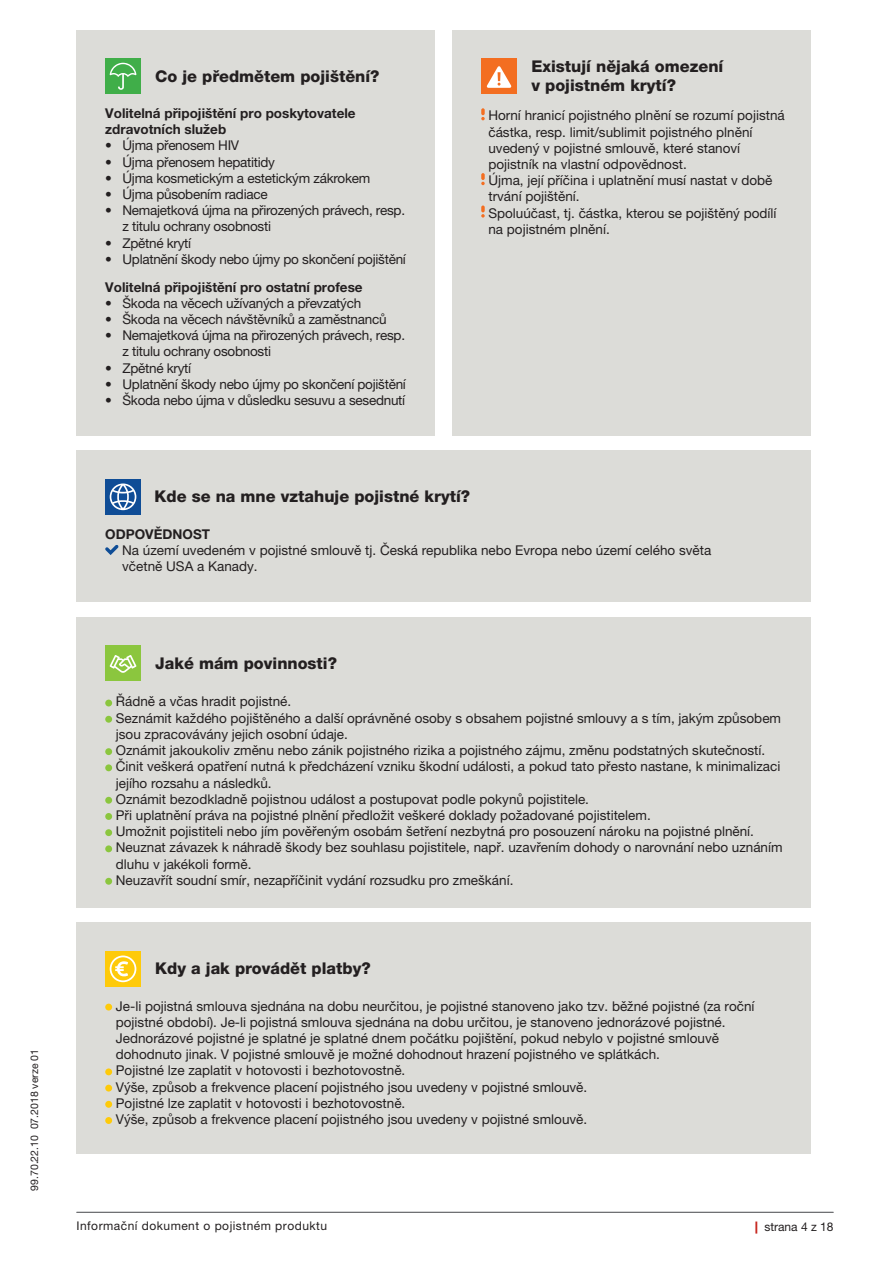
<style>
.page{position:relative;width:893px;height:1263px;background:#fff}
.page>*{position:absolute;margin:0;border:0;box-sizing:border-box;transform-origin:0 0}
.t1{font:800 16.2px/19.5px "Helvetica Neue LT Pro";color:#231f20}
.t2{font:13.5px/16.2px "Helvetica Neue LT Pro";color:#231f20}
.t3{font:13.5px/16.2px "Helvetica Neue LT Pro";letter-spacing:-.02em;color:#231f20}
.t4{font:700 13.5px/16.2px "Helvetica Neue LT Pro";color:#231f20}
.t5{font:700 13.5px "Helvetica Neue LT Pro";color:#231f20}
.t6{font:12px "Helvetica Neue LT Pro";letter-spacing:.04em;color:#231f20}
.t7{font:12px "Helvetica Neue LT Pro";color:#231f20}
.t8{font:10.5px "Helvetica Neue LT Pro";color:#231f20}
.s1{font-weight:800;color:#c5221a}
</style>
<div class="page">
<hr style="left:77px;top:1212px;width:756px;height:1px;background:#6c6d70">
<div style="left:77px;top:450px;width:734px;height:152px;background:#dcdcd8"></div>
<svg style="left:105px;top:545px;width:14px;height:10px"></svg>
<div style="left:105px;top:479px;width:36px;height:36px;background:#0f4d96"></div>
<svg style="left:110px;top:483px;width:26px;height:27px"></svg>
<div style="left:77px;top:30px;width:358px;height:405px;background:#dcdcd8"></div>
<div style="left:105px;top:58px;width:36px;height:36px;background:#40ae49"></div>
<svg style="left:110px;top:63px;width:26px;height:27px"></svg>
<div style="left:453px;top:30px;width:358px;height:405px;background:#dcdcd8"></div>
<div style="left:481px;top:58px;width:36px;height:36px;background:#f36e21"></div>
<svg style="left:486px;top:66px;width:26px;height:22px"></svg>
<svg style="left:481px;top:108px;width:4px;height:12px"></svg>
<svg style="left:481px;top:173px;width:4px;height:12px"></svg>
<svg style="left:481px;top:205px;width:4px;height:13px"></svg>
<div style="left:77px;top:617px;width:734px;height:290px;background:#dcdcd8"></div>
<div style="left:105px;top:646px;width:36px;height:35px;background:#8bc63e"></div>
<div style="left:105px;top:700px;width:7px;height:6px;background:#8bc63e;border-radius:50%"></div>
<div style="left:105px;top:716px;width:7px;height:7px;background:#8bc63e;border-radius:50%"></div>
<div style="left:105px;top:748px;width:7px;height:7px;background:#8bc63e;border-radius:50%"></div>
<div style="left:105px;top:764px;width:7px;height:7px;background:#8bc63e;border-radius:50%"></div>
<div style="left:105px;top:797px;width:7px;height:7px;background:#8bc63e;border-radius:50%"></div>
<div style="left:105px;top:813px;width:7px;height:7px;background:#8bc63e;border-radius:50%"></div>
<div style="left:105px;top:829px;width:7px;height:7px;background:#8bc63e;border-radius:50%"></div>
<div style="left:105px;top:845px;width:7px;height:7px;background:#8bc63e;border-radius:50%"></div>
<div style="left:105px;top:878px;width:7px;height:7px;background:#8bc63e;border-radius:50%"></div>
<svg style="left:110px;top:655px;width:26px;height:18px"></svg>
<div style="left:77px;top:922px;width:734px;height:232px;background:#dcdcd8"></div>
<div style="left:105px;top:1004px;width:7px;height:6px;background:#feca0a;border-radius:50%"></div>
<div style="left:105px;top:1068px;width:7px;height:7px;background:#feca0a;border-radius:50%"></div>
<div style="left:105px;top:1085px;width:7px;height:6px;background:#feca0a;border-radius:50%"></div>
<div style="left:105px;top:1101px;width:7px;height:7px;background:#feca0a;border-radius:50%"></div>
<div style="left:105px;top:1117px;width:7px;height:7px;background:#feca0a;border-radius:50%"></div>
<div style="left:105px;top:951px;width:36px;height:36px;background:#feca0a"></div>
<svg style="left:110px;top:955px;width:26px;height:27px"></svg>
<p class="t8" style="left:28px;top:1191px;width:143px;rotate:-90deg">99.70.22.10 07.2018 verze 01</p>
<p class="t1" style="left:155px;top:66px;width:226px">Co je předmětem pojištění?</p>
<p class="t1" style="left:531px;top:56px;width:194px">Existují nějaká omezení v pojistném krytí?</p>
<p class="t2" style="left:488px;top:107px;width:298px">Horní hranicí pojistného plnění se rozumí pojistná částka, resp. limit/sublimit pojistného plnění uvedený v pojistné smlouvě, které stanoví pojistník na vlastní odpovědnost.<br>Újma, její příčina i uplatnění musí nastat v době trvání pojištění.<br>Spoluúčast, tj. částka, kterou se pojištěný podílí na pojistném plnění.</p>
<p class="t4" style="left:105px;top:105px;width:252px">Volitelná připojištění pro poskytovatele zdravotních služeb</p>
<p class="t3" style="left:105px;top:137px;width:135px">• Újma přenosem HIV</p>
<p class="t3" style="left:105px;top:154px;width:171px">• Újma přenosem hepatitidy</p>
<p class="t3" style="left:105px;top:170px;width:267px">• Újma kosmetickým a estetickým zákrokem</p>
<p class="t3" style="left:105px;top:186px;width:164px">• Újma působením radiace</p>
<p class="t3" style="left:122px;top:202px;width:284px;text-indent:-17px">• Nemajetková újma na přirozených právech, resp. z titulu ochrany osobnosti</p>
<p class="t3" style="left:105px;top:235px;width:88px">• Zpětné krytí</p>
<p class="t3" style="left:105px;top:251px;width:302px">• Uplatnění škody nebo újmy po skončení pojištění</p>
<p class="t4" style="left:105px;top:278px;width:259px">Volitelná připojištění pro ostatní profese</p>
<p class="t3" style="left:105px;top:295px;width:258px">• Škoda na věcech užívaných a převzatých</p>
<p class="t3" style="left:105px;top:311px;width:283px">• Škoda na věcech návštěvníků a zaměstnanců</p>
<p class="t3" style="left:122px;top:327px;width:284px;text-indent:-17px">• Nemajetková újma na přirozených právech, resp. z titulu ochrany osobnosti</p>
<p class="t3" style="left:105px;top:359px;width:88px">• Zpětné krytí</p>
<p class="t3" style="left:105px;top:376px;width:302px">• Uplatnění škody nebo újmy po skončení pojištění</p>
<p class="t3" style="left:105px;top:392px;width:301px">• Škoda nebo újma v důsledku sesuvu a sesednutí</p>
<p class="t1" style="left:154px;top:487px;width:317px">Kde se na mne vztahuje pojistné krytí?</p>
<p class="t5" style="left:105px;top:526px;width:106px">ODPOVĚDNOST</p>
<p class="t2" style="left:122px;top:542px;width:591px">Na území uvedeném v pojistné smlouvě tj. Česká republika nebo Evropa nebo území celého světa včetně USA a Kanady.</p>
<p class="t1" style="left:155px;top:653px;width:183px">Jaké mám povinnosti?</p>
<p class="t2" style="left:116px;top:693px;width:668px">Řádně a včas hradit pojistné.<br>Seznámit každého pojištěného a další oprávněné osoby s obsahem pojistné smlouvy a s tím, jakým způsobem jsou zpracovávány jejich osobní údaje.<br>Oznámit jakoukoliv změnu nebo zánik pojistného rizika a pojistného zájmu, změnu podstatných skutečností.<br>Činit veškerá opatření nutná k předcházení vzniku škodní události, a pokud tato přesto nastane, k minimalizaci jejího rozsahu a následků.<br>Oznámit bezodkladně pojistnou událost a postupovat podle pokynů pojistitele.<br>Při uplatnění práva na pojistné plnění předložit veškeré doklady požadované pojistitelem.<br>Umožnit pojistiteli nebo jím pověřeným osobám šetření nezbytná pro posouzení nároku na pojistné plnění.<br>Neuznat závazek k náhradě škody bez souhlasu pojistitele, např. uzavřením dohody o narovnání nebo uznáním dluhu v jakékoli formě.<br>Neuzavřít soudní smír, nezapříčinit vydání rozsudku pro zmeškání.</p>
<p class="t1" style="left:155px;top:958px;width:217px">Kdy a jak provádět platby?</p>
<p class="t2" style="left:116px;top:997px;width:640px">Je-li pojistná smlouva sjednána na dobu neurčitou, je pojistné stanoveno jako tzv. běžné pojistné (za roční pojistné období). Je-li pojistná smlouva sjednána na dobu určitou, je stanoveno jednorázové pojistné.<br>Jednorázové pojistné je splatné je splatné dnem počátku pojištění, pokud nebylo v pojistné smlouvě dohodnuto jinak. V pojistné smlouvě je možné dohodnout hrazení pojistného ve splátkách.<br>Pojistné lze zaplatit v hotovosti i bezhotovostně.<br>Výše, způsob a frekvence placení pojistného jsou uvedeny v pojistné smlouvě.<br>Pojistné lze zaplatit v hotovosti i bezhotovostně.<br>Výše, způsob a frekvence placení pojistného jsou uvedeny v pojistné smlouvě.</p>
<p class="t6" style="left:77px;top:1219px;width:252px">Informační dokument o pojistném produktu</p>
<p class="t7" style="left:755px;top:1219px;width:80px"><span class="s1">|</span> strana 4 z 18</p>
</div>
